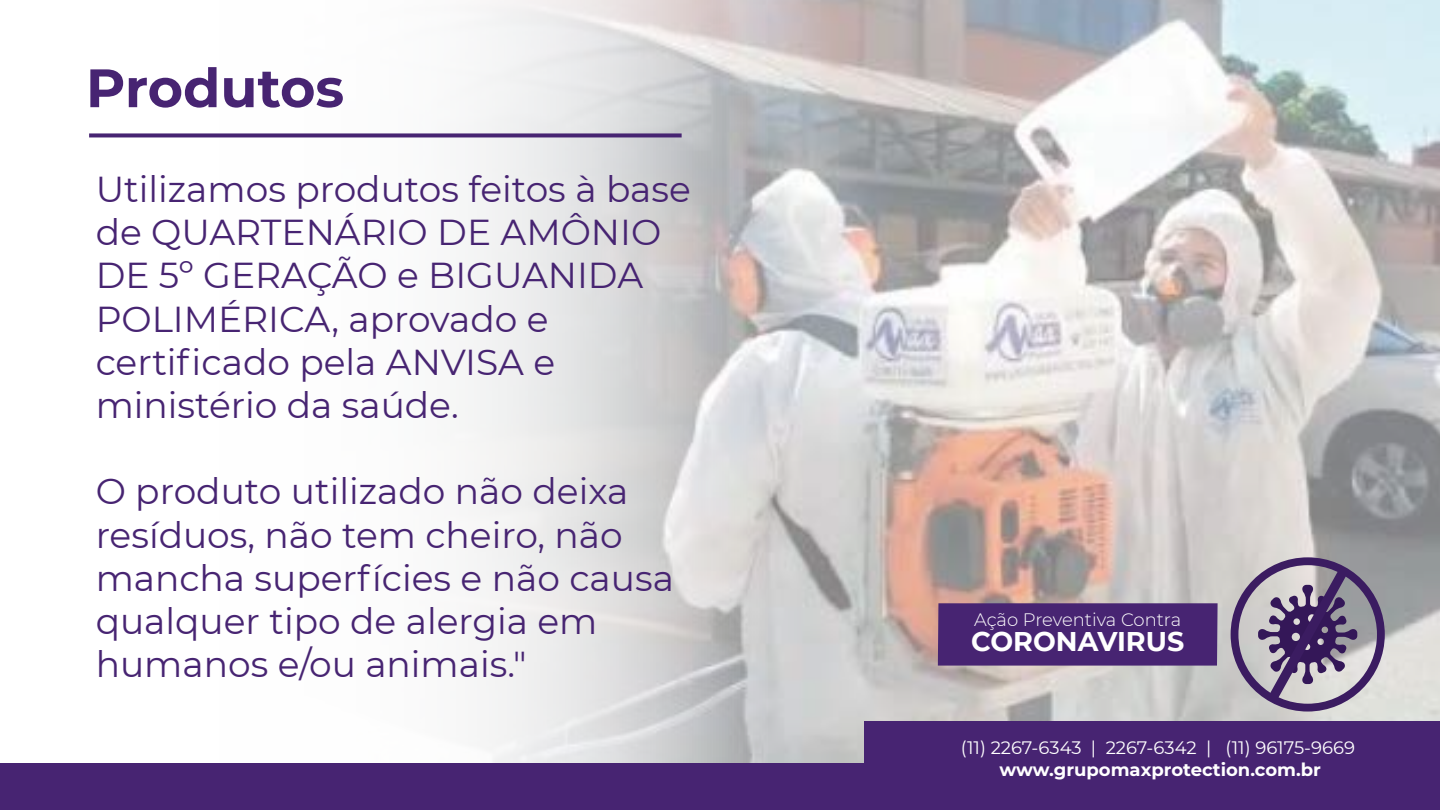
<style>
.page{position:relative;width:1440px;height:810px;background:#fff}
.page>*{position:absolute;margin:0;border:0;box-sizing:border-box;transform-origin:0 0}
.t1{font:700 54px "Montserrat";color:#472472}
.t2{font:36px/43.2px "Montserrat";color:#472472}
.t3{font:700 27px "Montserrat";color:#fff}
.t4{font:18px "Montserrat";color:#fff}
.t5{font:700 18px "Montserrat";color:#fff}
.t6{font:300 18px "Montserrat";color:#fff}
</style>
<div class="page">
<img style="left:767px;top:0;width:673px;height:763px">
<svg style="left:89px;top:0;width:678px;height:763px"></svg>
<svg style="left:1231px;top:557px;width:154px;height:155px;background:#94899f"></svg>
<div style="left:938px;top:603px;width:280px;height:63px;background:#472472"></div>
<svg style="left:89px;top:133px;width:593px;height:4px;background:#5a3b80"></svg>
<div style="left:0;top:763px;width:1440px;height:47px;background:#472472"></div>
<div style="left:864px;top:722px;width:576px;height:88px;background:#472472"></div>
<h1 class="t1" style="left:86px;top:49px;width:260px">Produtos</h1>
<p class="t2" style="left:96px;top:166px;width:597px">Utilizamos produtos feitos à base de QUARTENÁRIO DE AMÔNIO<br>DE 5º GERAÇÃO e BIGUANIDA<br>POLIMÉRICA, aprovado e certificado pela ANVISA e ministério da saúde.</p>
<p class="t2" style="left:96px;top:469px;width:580px">O produto utilizado não deixa resíduos, não tem cheiro, não mancha superfícies e não causa qualquer tipo de alergia em humanos e/ou animais."</p>
<p class="t6" style="left:974px;top:608px;width:209px">Ação Preventiva Contra</p>
<p class="t3" style="left:971px;top:622px;width:215px">CORONAVIRUS</p>
<p class="t4" style="left:961px;top:736px;width:396px">(11) 2267-6343 | 2267-6342 | (11) 96175-9669</p>
<p class="t5" style="left:1000px;top:757px;width:323px">www.grupomaxprotection.com.br</p>
</div>
